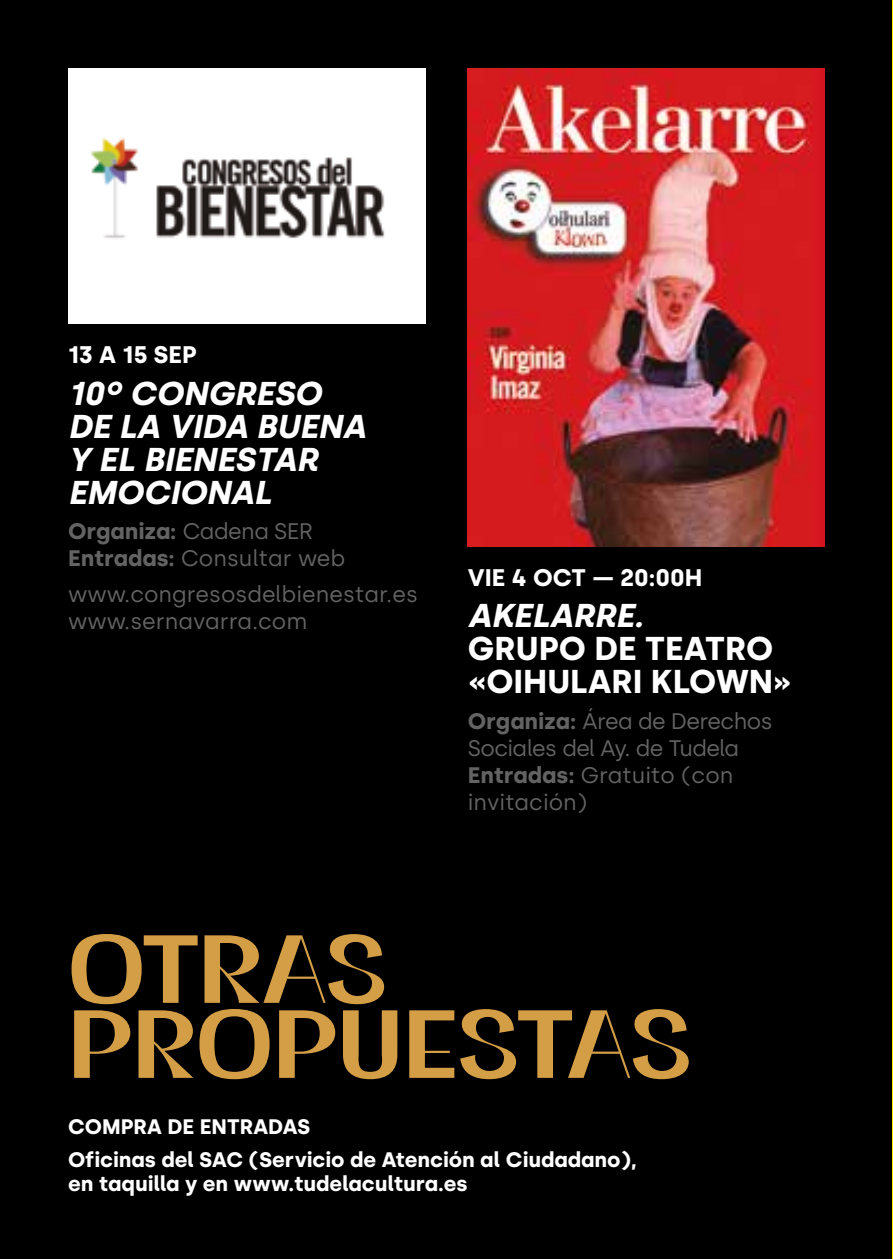
<style>
.page{position:relative;width:893px;height:1259px;background:#000}
.page>*{position:absolute;margin:0;border:0;box-sizing:border-box;transform-origin:0 0}
.t1{font:700 90px/75px "Varent Grotesk";color:#d39e46}
.t2{font:italic 700 33px/33px "Silka";color:#fff}
.t3{font:700 33px/33px "Silka";color:#fff}
.t4{font:700 24px "Silka";color:#fff}
.t5{font:22.5px/27px "Silka";color:#646363}
.t6{font:22.5px/27px "Silka";letter-spacing:-.025em;color:#646363}
.t7{font:700 21px/32.4px "Silka";color:#fff}
.s1{font-weight:700}
</style>
<div class="page">
<img style="left:68px;top:68px;width:357px;height:255px">
<img style="left:468px;top:68px;width:357px;height:478px">
<p class="t4" style="left:68px;top:340px;width:130px">13 A 15 SEP</p>
<h2 class="t2" style="left:68px;top:376px;width:299px">10º CONGRESO<br>DE LA VIDA BUENA<br>Y EL BIENESTAR<br>EMOCIONAL</h2>
<p class="t5" style="left:68px;top:518px;width:279px"><span class="s1">Organiza:</span> Cadena SER<br><span class="s1">Entradas:</span> Consultar web</p>
<p class="t5" style="left:68px;top:580px;width:351px">www.congresosdelbienestar.es www.sernavarra.com</p>
<p class="t4" style="left:468px;top:563px;width:236px">VIE 4 OCT — 20:00H</p>
<h2 class="t2" style="left:468px;top:599px;width:177px">AKELARRE.</h2>
<h2 class="t3" style="left:468px;top:632px;width:326px">GRUPO DE TEATRO «OIHULARI KLOWN»</h2>
<p class="t6" style="left:468px;top:707px;width:306px"><span class="s1">Organiza:</span> Área de Derechos<br>Sociales del Ay. de Tudela<br><span class="s1">Entradas:</span> Gratuito (con invitación)</p>
<h1 class="t1" style="left:68px;top:933px;width:625px">OTRAS<br>PROPUESTAS</h1>
<p class="t7" style="left:68px;top:1110px;width:570px">COMPRA DE ENTRADAS<br>Oficinas del SAC (Servicio de Atención al Ciudadano),</p>
<p class="t7" style="left:68px;top:1167px;width:401px">en taquilla y en www.tudelacultura.es</p>
</div>
